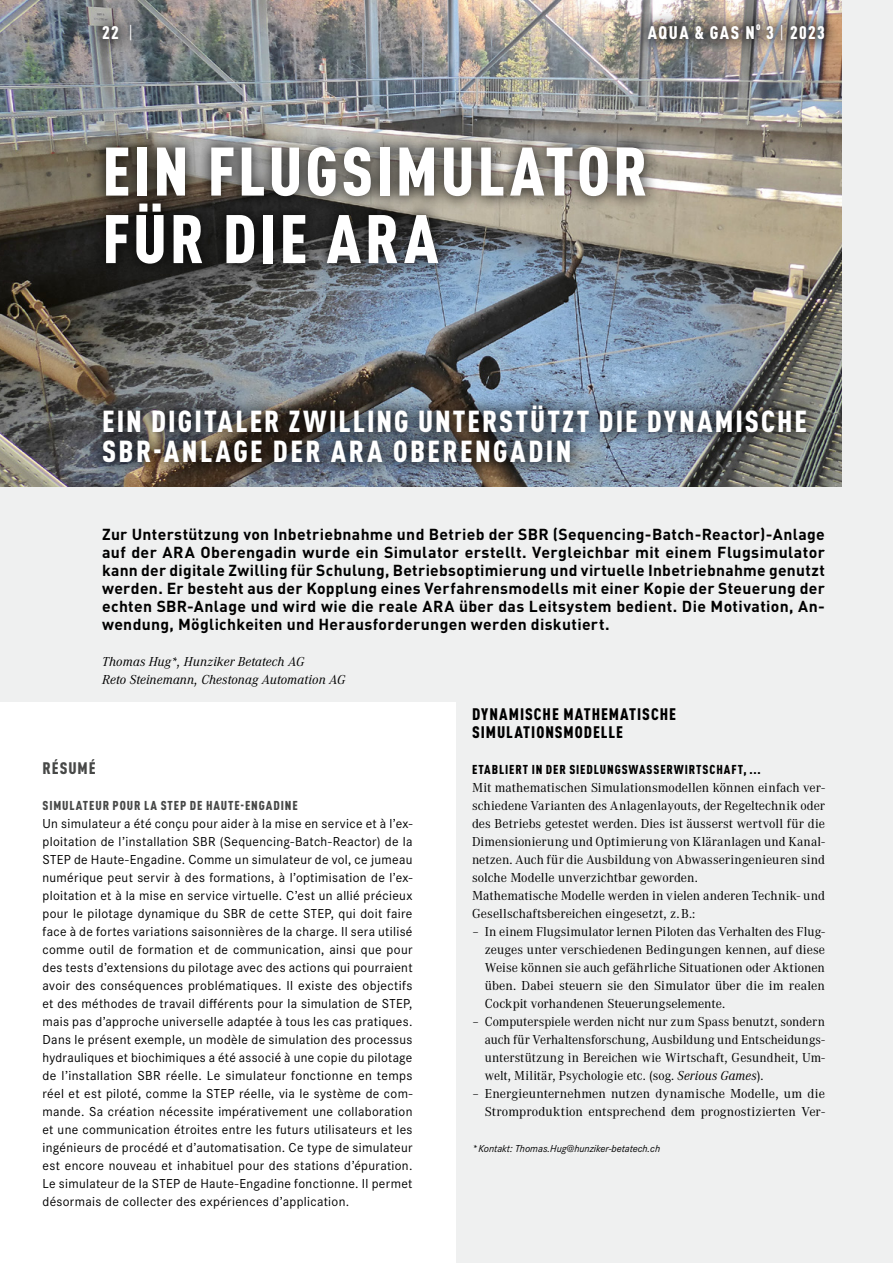
<style>
.page{position:relative;width:893px;height:1263px;background:#eff0f0}
.page>*{position:absolute;margin:0;border:0;box-sizing:border-box;transform-origin:0 0}
.t1{font:900 condensed 67.5px/67.5px "DINOT";letter-spacing:.045em;color:#fff}
.t2{font:900 condensed 30px/30px "DINOT";letter-spacing:.075em;color:#fff}
.t3{font:900 condensed 18px "DINOT";letter-spacing:.08em;color:#fff}
.t4{font:900 condensed 16.5px/18px "DINOT";letter-spacing:.06em;color:#000}
.t5{font:900 condensed 16.5px "DINOT";letter-spacing:.055em;color:#474847}
.t6{font:700 15.75px/18px "DINOT";letter-spacing:.02em;color:#000;text-align:justify}
.t7{font:13.5px/18px "Corporate S";letter-spacing:.025em;color:#000;text-align:justify}
.t8{font:13.5px/18px "Corporate A";color:#000;text-align:justify}
.t9{font:italic 13.5px/18px "Corporate A";letter-spacing:.01em;color:#000}
.t10{font:900 condensed 12.75px "DINOT";letter-spacing:.07em;color:#000}
.t11{font:900 condensed 12.75px "DINOT";letter-spacing:.07em;color:#474847}
.t12{font:italic 10.5px "Corporate S";color:#000}
.t13{font:900 condensed 10.5px "DINOT";color:#fff}
.s1{font-weight:400}
.s2{font-style:italic}
</style>
<div class="page">
<div style="left:0;top:702px;width:455px;height:561px;background:#fff"></div>
<img style="left:0;top:0;width:842px;height:486px">
<div style="left:90px;top:131px;width:570px;height:148px;background:#000;opacity:.75"></div>
<div style="left:88px;top:390px;width:734px;height:88px;background:#000;opacity:.75"></div>
<div style="left:87px;top:10px;width:60px;height:45px;background:#000;opacity:.75"></div>
<div style="left:633px;top:10px;width:207px;height:45px;background:#000;opacity:.75"></div>
<h3 class="t3" style="left:102px;top:22px;width:32px">22 <span class="s1">|</span></h3>
<h3 class="t3" style="left:648px;top:22px;width:109px">AQUA &amp; GAS N</h3>
<p class="t13" style="left:756px;top:20px;width:6px">o</p>
<h3 class="t3" style="left:766px;top:22px;width:60px">3 <span class="s1">|</span> 2023</h3>
<h1 class="t1" style="left:102px;top:137px;width:546px">EIN FLUGSIMULATOR<br>FÜR DIE ARA</h1>
<h2 class="t2" style="left:102px;top:406px;width:706px">EIN DIGITALER ZWILLING UNTERSTÜTZT DIE DYNAMISCHE<br>SBR-ANLAGE DER ARA OBERENGADIN</h2>
<p class="t6" style="left:102px;top:525px;width:724px">Zur Unterstützung von Inbetriebnahme und Betrieb der SBR (Sequencing-Batch-Reactor)-Anlage auf der ARA Oberengadin wurde ein Simulator erstellt. Vergleichbar mit einem Flugsimulator kann der digitale Zwilling für Schulung, Betriebsoptimierung und virtuelle Inbetriebnahme genutzt werden. Er besteht aus der Kopplung eines Verfahrensmodells mit einer Kopie der Steuerung der echten SBR-Anlage und wird wie die reale ARA über das Leitsystem bedient. Die Motivation, An&shy;wendung, Möglichkeiten und Herausforderungen werden diskutiert.</p>
<p class="t9" style="left:102px;top:652px;width:245px">Thomas Hug*, Hunziker Betatech AG<br>Reto Steinemann, Chestonag Automation AG</p>
<p class="t5" style="left:43px;top:758px;width:55px">RÉSUMÉ</p>
<p class="t11" style="left:43px;top:798px;width:257px">SIMULATEUR POUR LA STEP DE HAUTE-ENGADINE</p>
<p class="t7" style="left:43px;top:814px;width:372px">Un simulateur a été conçu pour aider à la mise en service et à l’ex&shy;ploitation de l’installation SBR (Sequencing-Batch-Reactor) de la STEP de Haute-Engadine. Comme un simulateur de vol, ce jumeau numérique peut servir à des formations, à l’optimisation de l’ex&shy;ploitation et à la mise en service virtuelle. C’est un allié précieux pour le pilotage dynamique du SBR de cette STEP, qui doit faire face à de fortes variations saisonnières de la charge. Il sera utilisé comme outil de formation et de communication, ainsi que pour des tests d’extensions du pilotage avec des actions qui pourraient avoir des conséquences problématiques. Il existe des objectifs et des méthodes de travail différents pour la simulation de STEP, mais pas d’approche universelle adaptée à tous les cas pratiques.<br>Dans le présent exemple, un modèle de simulation des processus hydrauliques et biochimiques a été associé à une copie du pilotage de l’installation SBR réelle. Le simulateur fonctionne en temps réel et est piloté, comme la STEP réelle, via le système de com&shy;mande. Sa création nécessite impérativement une collaboration et une communication étroites entre les futurs utilisateurs et les ingénieurs de procédé et d’automatisation. Ce type de simulateur est encore nouveau et inhabituel pour des stations d’épuration.<br>Le simulateur de la STEP de Haute-Engadine fonctionne. Il permet désormais de collecter des expériences d’application.</p>
<p class="t4" style="left:472px;top:705px;width:205px">DYNAMISCHE MATHEMATISCHE<br>SIMULATIONSMODELLE</p>
<p class="t10" style="left:472px;top:762px;width:290px">ETABLIERT IN DER SIEDLUNGSWASSERWIRTSCHAFT, ...</p>
<p class="t8" style="left:472px;top:778px;width:354px;text-align:left">Mit mathematischen Simulationsmodellen können einfach ver&shy;schiedene Varianten des Anlagenlayouts, der Regeltechnik oder des Betriebs getestet werden. Dies ist äusserst wertvoll für die Dimensionierung und Optimierung von Kläranlagen und Kanal&shy;netzen. Auch für die Ausbildung von Abwasseringenieuren sind solche Modelle unverzichtbar geworden.<br>Mathematische Modelle werden in vielen anderen Technik- und Gesellschaftsbereichen eingesetzt, z. B.:</p>
<p class="t8" style="left:485px;top:922px;width:342px;text-indent:-13px">– In einem Flugsimulator lernen Piloten das Verhalten des Flug&shy;zeuges unter verschiedenen Bedingungen kennen, auf diese Weise können sie auch gefährliche Situationen oder Aktionen üben. Dabei steuern sie den Simulator über die im realen Cockpit vorhandenen Steuerungselemente.</p>
<p class="t8" style="left:485px;top:1012px;width:342px;text-indent:-13px">– Computerspiele werden nicht nur zum Spass benutzt, sondern auch für Verhaltensforschung, Ausbildung und Entscheidungs&shy;unterstützung in Bereichen wie Wirtschaft, Gesundheit, Um&shy;welt, Militär, Psychologie etc. (sog. <span class="s2">Serious Games</span>).</p>
<p class="t8" style="left:472px;top:1084px;width:354px;text-align:right">– Energieunternehmen nutzen dynamische Modelle, um die<br>Stromproduktion entsprechend dem prognostizierten Ver-</p>
<p class="t12" style="left:472px;top:1141px;width:190px">* Kontakt: Thomas.Hug@hunziker-betatech.ch</p>
</div>
